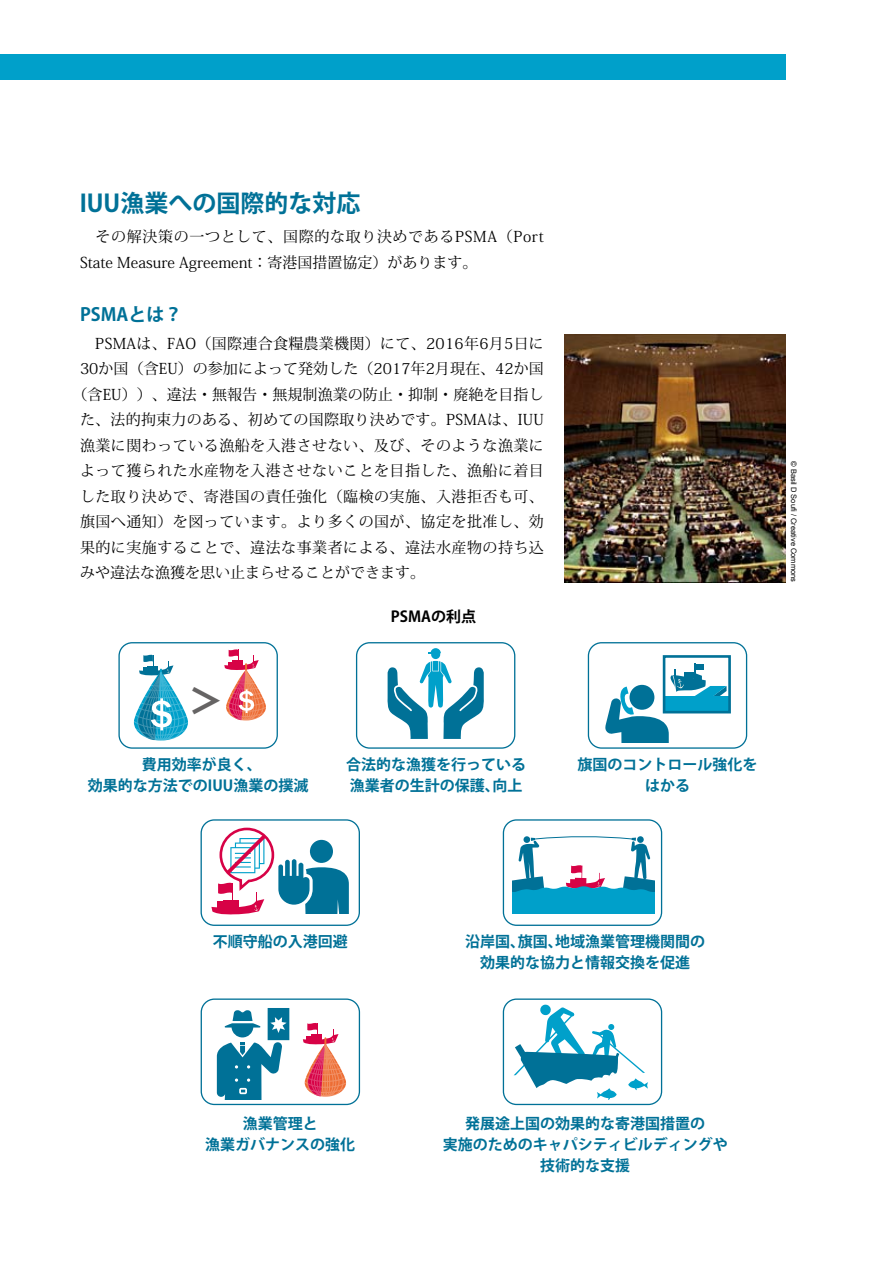
<style>
.page{position:relative;width:893px;height:1263px;background:#fff}
.page>*{position:absolute;margin:0;border:0;box-sizing:border-box;transform-origin:0 0}
.t1{font:800 34.95px "Koz Go Pro";color:#666464}
.t2{font:700 24px "Koz Go Pro";color:#007197}
.t3{font:700 18px "Koz Go Pro";color:#007197}
.t4{font:15px "Koz Min Pro";letter-spacing:.03em;color:#000}
.t5{font:700 15px/21px "Koz Go Pro";color:#007197;text-align:center}
.t6{font:15px/25.5px "Koz Min Pro";color:#000}
.t7{font:15px "Koz Min Pro";letter-spacing:.005em;color:#000}
.t8{font:700 15px "Koz Go Pro";color:#000}
.t9{font:7.5px "Arial";color:#000}
</style>
<div class="page">
<img style="left:564px;top:334px;width:222px;height:248px">
<div style="left:0;top:54px;width:786px;height:26px;background:#00a0ca"></div>
<svg style="left:133px;top:654px;width:55px;height:87px"></svg>
<svg style="left:224px;top:649px;width:42px;height:72px"></svg>
<div style="left:118px;top:642px;width:160px;height:107px;border:1px solid #007197;border-radius:13px"></div>
<div style="left:431px;top:650px;width:9px;height:9px;background:#00a0ca;border-radius:50%"></div>
<svg style="left:387px;top:661px;width:97px;height:78px"></svg>
<svg style="left:428px;top:648px;width:13px;height:5px"></svg>
<div style="left:356px;top:642px;width:159px;height:107px;border:1px solid #007197;border-radius:13px"></div>
<svg style="left:605px;top:664px;width:122px;height:78px"></svg>
<div style="left:663px;top:655px;width:68px;height:58px;border:3px solid #007197"></div>
<div style="left:588px;top:642px;width:159px;height:107px;border:1px solid #007197;border-radius:13px"></div>
<svg style="left:512px;top:836px;width:142px;height:77px"></svg>
<div style="left:503px;top:819px;width:159px;height:107px;border:1px solid #007197;border-radius:13px"></div>
<svg style="left:211px;top:827px;width:138px;height:88px"></svg>
<div style="left:201px;top:819px;width:159px;height:107px;border:1px solid #007197;border-radius:13px"></div>
<svg style="left:514px;top:1004px;width:134px;height:96px"></svg>
<div style="left:503px;top:998px;width:159px;height:107px;border:1px solid #007197;border-radius:13px"></div>
<svg style="left:302px;top:1023px;width:45px;height:74px"></svg>
<div style="left:201px;top:998px;width:159px;height:107px;border:1px solid #007197;border-radius:13px"></div>
<svg style="left:217px;top:1008px;width:72px;height:91px"></svg>
<h2 class="t2" style="left:80px;top:188px;width:282px">IUU漁業への国際的な対応</h2>
<p class="t6" style="left:80px;top:224px;width:465px">　その解決策の一つとして、国際的な取り決めであるPSMA（Port<br>State Measure Agreement：寄港国措置協定）があります。</p>
<p class="t3" style="left:80px;top:303px;width:104px">PSMAとは?</p>
<p class="t4" style="left:80px;top:333px;width:465px">　PSMAは、FAO（国際連合食糧農業機関）にて、2016年6月5日に</p>
<p class="t7" style="left:80px;top:358px;width:465px">30か国（含EU）の参加によって発効した（2017年2月現在、42か国</p>
<p class="t7" style="left:73px;top:384px;width:473px">（含EU））、違法・無報告・無規制漁業の防止・抑制・廃絶を目指し</p>
<p class="t4" style="left:80px;top:409px;width:465px">た、法的拘束力のある、初めての国際取り決めです。PSMAは、IUU</p>
<p class="t4" style="left:80px;top:435px;width:465px">漁業に関わっている漁船を入港させない、及び、そのような漁業に</p>
<p class="t4" style="left:80px;top:460px;width:465px">よって獲られた水産物を入港させないことを目指した、漁船に着目</p>
<p class="t4" style="left:80px;top:486px;width:465px">した取り決めで、寄港国の責任強化（臨検の実施、入港拒否も可、</p>
<p class="t4" style="left:80px;top:511px;width:465px">旗国へ通知）を図っています。より多くの国が、協定を批准し、効</p>
<p class="t4" style="left:80px;top:537px;width:465px">果的に実施することで、違法な事業者による、違法水産物の持ち込</p>
<p class="t6" style="left:80px;top:560px;width:347px">みや違法な漁獲を思い止まらせることができます。</p>
<h1 class="t1" style="left:188px;top:678px;width:37px">&lt;</h1>
<p class="t5" style="left:88px;top:755px;width:222px">費用効率が良く、<br>効果的な方法でのIUU漁業の撲滅</p>
<p class="t8" style="left:391px;top:607px;width:87px">PSMAの利点</p>
<p class="t5" style="left:346px;top:755px;width:181px;text-align:right">合法的な漁獲を行っている向上</p>
<p class="t5" style="left:350px;top:776px;width:151px">漁業者の生計の保護、</p>
<p class="t5" style="left:577px;top:755px;width:181px">旗国のコントロール強化をはかる</p>
<p class="t9" style="left:799px;top:461px;width:122px;rotate:90deg">© Basil D Soufi / Creative Commons</p>
<p class="t5" style="left:213px;top:932px;width:136px">不順守船の入港回避</p>
<p class="t5" style="left:555px;top:932px;width:151px">地域漁業管理機関間の</p>
<p class="t5" style="left:465px;top:932px;width:61px">沿岸国、</p>
<p class="t5" style="left:518px;top:932px;width:46px">旗国、</p>
<p class="t5" style="left:480px;top:953px;width:211px">効果的な協力と情報交換を促進</p>
<p class="t5" style="left:205px;top:1114px;width:151px">漁業管理と<br>漁業ガバナンスの強化</p>
<p class="t5" style="left:443px;top:1114px;width:286px">発展途上国の効果的な寄港国措置の<br>実施のためのキャパシティビルディングや技術的な支援</p>
</div>
